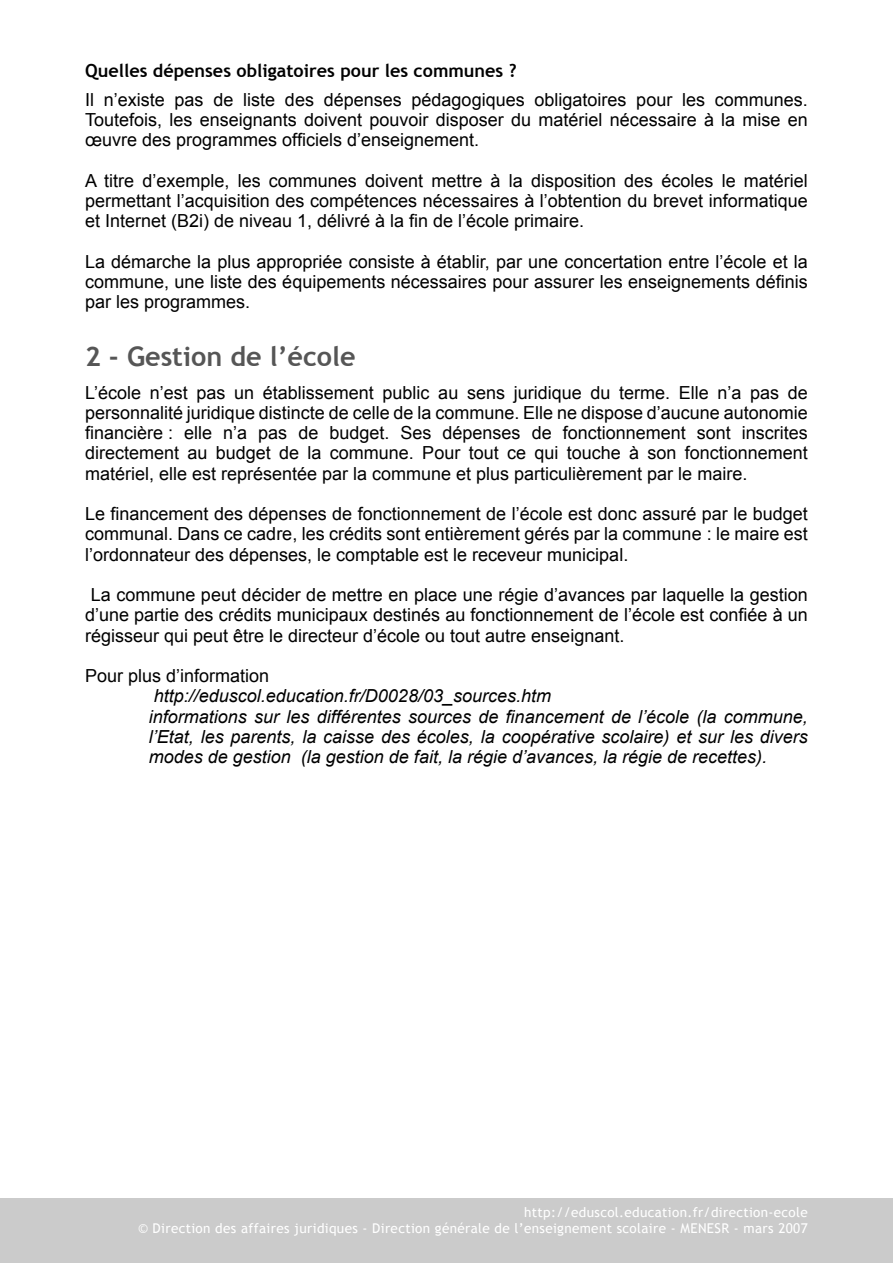
<style>
.page{position:relative;width:893px;height:1263px;background:#fff}
.page>*{position:absolute;margin:0;border:0;box-sizing:border-box;transform-origin:0 0}
.Titre_01{font:700 27px "Trebuchet MS";color:#565656}
.Corps_de_texte{font:18px/20.2px "Arial";color:#000;text-align:justify}
.Corps_de_texte_-_Explications{font:italic 18px/20.2px "Arial";color:#000;text-align:justify}
.Titre_02{font:700 18px "Trebuchet MS";color:#000}
.Copyright{font:13.5px "Trebuchet MS";letter-spacing:.025em;color:#fff}
</style>
<div class="page">
<div style="left:0;top:1198px;width:893px;height:65px;background:#cbcbcb"></div>
<p class="Titre_02" style="left:85px;top:59px;width:433px">Quelles dépenses obligatoires pour les communes ?</p>
<p class="Corps_de_texte" style="left:85px;top:90px;width:724px">Il n’existe pas de liste des dépenses pédagogiques obligatoires pour les communes.<br>Toutefois, les enseignants doivent pouvoir disposer du matériel nécessaire à la mise en œuvre des programmes officiels d’enseignement.</p>
<p class="Corps_de_texte" style="left:85px;top:171px;width:724px">A titre d’exemple, les communes doivent mettre à la disposition des écoles le matériel permettant l’acquisition des compétences nécessaires à l’obtention du brevet informatique et Internet (B2i) de niveau 1, délivré à la fin de l’école primaire.</p>
<p class="Corps_de_texte" style="left:85px;top:252px;width:724px">La démarche la plus appropriée consiste à établir, par une concertation entre l’école et la commune, une liste des équipements nécessaires pour assurer les enseignements définis par les programmes.</p>
<p class="Titre_01" style="left:85px;top:339px;width:272px">2 - Gestion de l’école</p>
<p class="Corps_de_texte" style="left:85px;top:382px;width:724px">L’école n’est pas un établissement public au sens juridique du terme. Elle n’a pas de personnalité juridique distincte de celle de la commune. Elle ne dispose d’aucune autonomie financière : elle n’a pas de budget. Ses dépenses de fonctionnement sont inscrites directement au budget de la commune. Pour tout ce qui touche à son fonctionnement matériel, elle est représentée par la commune et plus particulièrement par le maire.</p>
<p class="Corps_de_texte" style="left:85px;top:504px;width:724px">Le financement des dépenses de fonctionnement de l’école est donc assuré par le budget communal. Dans ce cadre, les crédits sont entièrement gérés par la commune : le maire est l’ordonnateur des dépenses, le comptable est le receveur municipal.</p>
<p class="Corps_de_texte" style="left:85px;top:585px;width:724px;text-indent:6px">La commune peut décider de mettre en place une régie d’avances par laquelle la gestion d’une partie des crédits municipaux destinés au fonctionnement de l’école est confiée à un régisseur qui peut être le directeur d’école ou tout autre enseignant.</p>
<p class="Corps_de_texte" style="left:85px;top:666px;width:186px">Pour plus d’information</p>
<p class="Corps_de_texte_-_Explications" style="left:154px;top:686px;width:399px">http://eduscol.education.fr/D0028/03_sources.htm</p>
<p class="Corps_de_texte_-_Explications" style="left:149px;top:706px;width:661px">informations sur les différentes sources de financement de l’école (la commune, l’Etat, les parents, la caisse des écoles, la coopérative scolaire) et sur les divers modes de gestion (la gestion de fait, la régie d’avances, la régie de recettes).</p>
<p class="Copyright" style="left:524px;top:1204px;width:285px">http://eduscol.education.fr/direction-ecole</p>
<p class="Copyright" style="left:138px;top:1220px;width:671px">© Direction des affaires juridiques - Direction générale de l’enseignement scolaire - MENESR - mars 2007</p>
</div>
